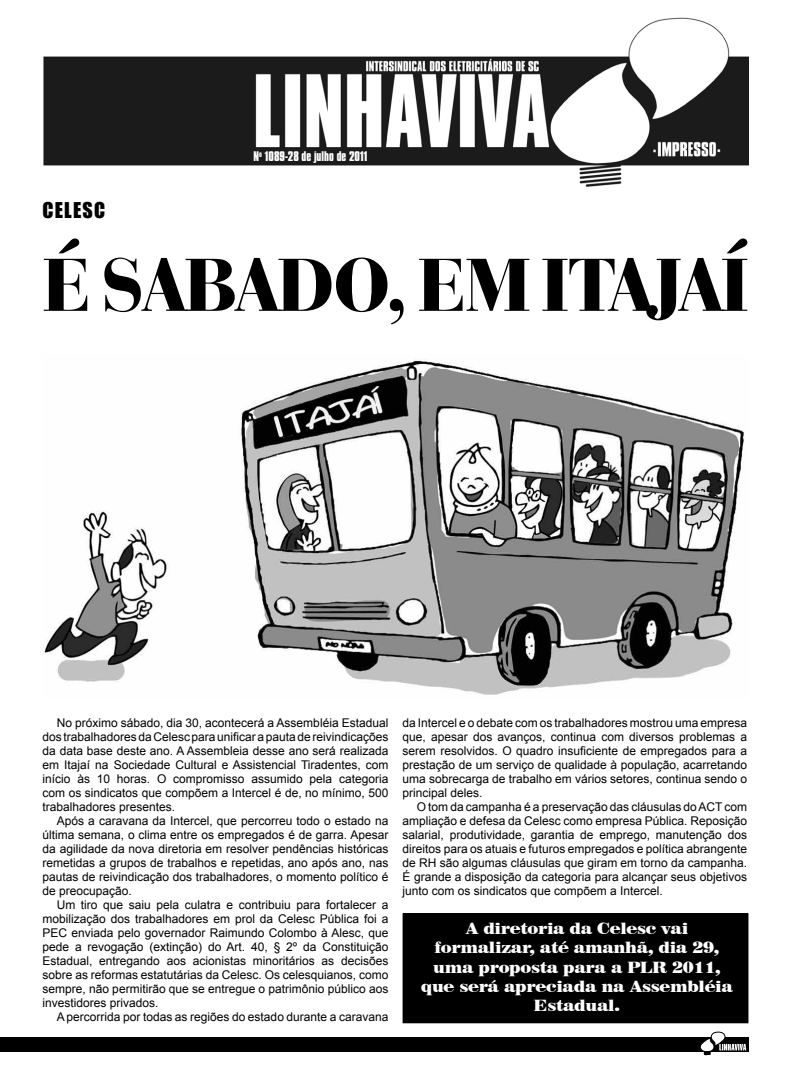
<style>
.page{position:relative;width:791px;height:1080px;background:#fff}
.page>*{position:absolute;margin:0;border:0;box-sizing:border-box;transform-origin:0 0}
.t1{font:900 78px "Bauer Bodoni BT";letter-spacing:-.01em;color:#000}
.t2{font:20px "Impact";letter-spacing:.06em;color:#000}
.t3{font:900 16px/19.2px "Century 725 BT";letter-spacing:-.02em;color:#fff;text-align:center}
.t4{font:12px/14px "Arial";color:#000;text-align:justify}
.t5{font:700 12px "Compacta BT";color:#fff}
</style>
<div class="page">
<img style="left:43px;top:17px;width:705px;height:170px">
<div style="left:405px;top:915px;width:341px;height:106px;background:#000"></div>
<div style="left:403px;top:913px;width:345px;height:110px;border:1px solid #000"></div>
<img style="left:43px;top:358px;width:701px;height:337px">
<div style="left:0;top:1037px;width:748px;height:15px;background:#000"></div>
<svg style="left:700px;top:1032px;width:46px;height:23px"></svg>
<h2 class="t2" style="left:43px;top:195px;width:64px">CELESC</h2>
<p class="t5" style="left:254px;top:149px;width:116px">N<sup>o</sup> 1089-28 de julho de 2011</p>
<h1 class="t1" style="left:43px;top:236px;width:707px">É SABADO, EM ITAJAÍ</h1>
<p class="t4" style="left:43px;top:716px;width:347px;text-indent:14px">No próximo sábado, dia 30, acontecerá a Assembléia Estadual dos trabalhadores da Celesc para unificar a pauta de reivindicações da data base deste ano. A Assembleia desse ano será realizada em Itajaí na Sociedade Cultural e Assistencial Tiradentes, com início às 10 horas. O compromisso assumido pela categoria com os sindicatos que compõem a Intercel é de, no mínimo, 500 trabalhadores presentes.</p>
<p class="t4" style="left:43px;top:814px;width:347px;text-indent:14px">Após a caravana da Intercel, que percorreu todo o estado na última semana, o clima entre os empregados é de garra. Apesar da agilidade da nova diretoria em resolver pendências históricas remetidas a grupos de trabalhos e repetidas, ano após ano, nas pautas de reivindicação dos trabalhadores, o momento político é de preocupação.</p>
<p class="t4" style="left:43px;top:898px;width:347px;text-indent:14px">Um tiro que saiu pela culatra e contribuiu para fortalecer a mobilização dos trabalhadores em prol da Celesc Pública foi a PEC enviada pelo governador Raimundo Colombo à Alesc, que pede a revogação (extinção) do Art. 40, § 2º da Constituição Estadual, entregando aos acionistas minoritários as decisões sobre as reformas estatutárias da Celesc. Os celesquianos, como sempre, não permitirão que se entregue o patrimônio público aos investidores privados.</p>
<p class="t4" style="left:57px;top:1010px;width:333px">A percorrida por todas as regiões do estado durante a caravana</p>
<p class="t4" style="left:403px;top:716px;width:346px">da Intercel e o debate com os trabalhadores mostrou uma empresa que, apesar dos avanços, continua com diversos problemas a serem resolvidos. O quadro insuficiente de empregados para a prestação de um serviço de qualidade à população, acarretando uma sobrecarga de trabalho em vários setores, continua sendo o principal deles.</p>
<p class="t4" style="left:403px;top:800px;width:346px;text-indent:14px">O tom da campanha é a preservação das cláusulas do ACT com ampliação e defesa da Celesc como empresa Pública. Reposição salarial, produtividade, garantia de emprego, manutenção dos direitos para os atuais e futuros empregados e política abrangente de RH são algumas cláusulas que giram em torno da campanha.<br>É grande a disposição da categoria para alcançar seus objetivos junto com os sindicatos que compõem a Intercel.</p>
<h3 class="t3" style="left:421px;top:919px;width:314px">A diretoria da Celesc vai formalizar, até amanhã, dia 29, uma proposta para a PLR 2011, que será apreciada na Assembléia<br>Estadual.</h3>
</div>
